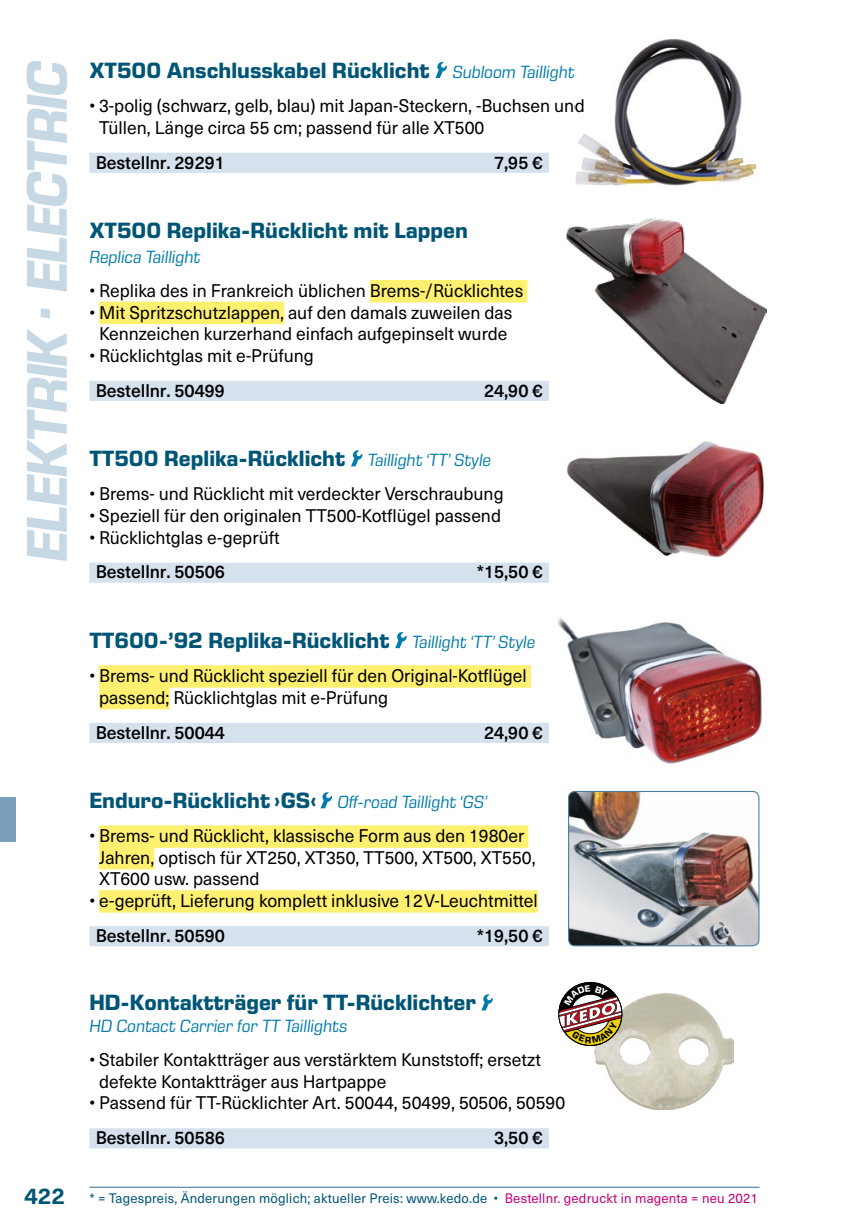
<style>
.page{position:relative;width:868px;height:1225px;background:#fff}
.page>*{position:absolute;margin:0;border:0;box-sizing:border-box;transform-origin:0 0}
.t1{font:italic 700 58.5px "Eurostile Next Pro";letter-spacing:-.04em;color:#c7d8e5}
.t2{font:700 22.5px "Eurostile Next Pro";color:#005576}
.t3{font:18px/21.6px "Neue Haas Unica Pro";color:#000}
.t4{font:500 18px "Neue Haas Unica Pro";letter-spacing:-.005em;color:#000}
.t5{font:italic 18px "Eurostile Next Pro";color:#007bad}
.t6{font:13.5px "Neue Haas Unica Pro";letter-spacing:.015em;color:#005576}
.s1{font-weight:400;font-style:italic;font-size:18px;color:#007bad}
.s2{font-weight:700;font-style:normal;font-size:22.5px;color:#005576}
.s3{font-weight:700;font-size:22.5px}
.s4{color:#c4007a}
</style>
<div class="page">
<hr style="left:89px;top:1186px;width:670px;height:1px;background:#4a7f9f">
<div style="left:0;top:797px;width:16px;height:44px;background:#7ba0bb"></div>
<img style="left:557px;top:618px;width:205px;height:146px">
<img style="left:567px;top:441px;width:197px;height:117px">
<div style="left:370px;top:280px;width:157px;height:22px;background:#fff16f"></div>
<div style="left:99px;top:302px;width:185px;height:22px;background:#fff16f"></div>
<div style="left:89px;top:381px;width:460px;height:20px;background:#d5e1ec"></div>
<svg style="left:351px;top:450px;width:11px;height:16px"></svg>
<div style="left:89px;top:562px;width:460px;height:21px;background:#d5e1ec"></div>
<div style="left:99px;top:665px;width:431px;height:22px;background:#fff16f"></div>
<div style="left:99px;top:687px;width:70px;height:22px;background:#fff16f"></div>
<svg style="left:395px;top:632px;width:11px;height:16px"></svg>
<div style="left:89px;top:723px;width:460px;height:20px;background:#d5e1ec"></div>
<div style="left:99px;top:825px;width:429px;height:23px;background:#fff16f"></div>
<div style="left:99px;top:847px;width:55px;height:22px;background:#fff16f"></div>
<div style="left:99px;top:890px;width:438px;height:22px;background:#fff16f"></div>
<svg style="left:320px;top:792px;width:12px;height:16px"></svg>
<div style="left:89px;top:926px;width:460px;height:20px;background:#d5e1ec"></div>
<img style="left:568px;top:791px;width:190px;height:154px">
<div style="left:568px;top:791px;width:191px;height:155px;border:1px solid #4a7f9f;border-radius:6px"></div>
<svg style="left:481px;top:994px;width:11px;height:16px"></svg>
<div style="left:89px;top:1128px;width:460px;height:20px;background:#d5e1ec"></div>
<img style="left:594px;top:993px;width:139px;height:116px">
<svg style="left:435px;top:62px;width:12px;height:16px"></svg>
<div style="left:89px;top:153px;width:460px;height:20px;background:#d5e1ec"></div>
<img style="left:575px;top:40px;width:180px;height:145px">
<img style="left:566px;top:219px;width:200px;height:184px">
<svg style="left:558px;top:982px;width:67px;height:67px"></svg>
<h1 class="t1" style="left:14px;top:562px;width:503px;rotate:-90deg">Elektrik · Electric</h1>
<p class="t2" style="left:89px;top:57px;width:487px">XT500 Anschlusskabel Rücklicht <span class="s1">Subloom Taillight</span></p>
<p class="t3" style="left:99px;top:95px;width:486px;text-indent:-10px">• 3-polig (schwarz, gelb, blau) mit Japan-Steckern, -Buchsen und<br>Tüllen, Länge circa 55 cm; passend für alle XT500</p>
<p class="t4" style="left:96px;top:151px;width:131px">Bestellnr. 29291</p>
<p class="t4" style="left:494px;top:151px;width:50px">7,95 €</p>
<p class="t2" style="left:89px;top:217px;width:380px">XT500 Replika-Rücklicht mit Lappen</p>
<p class="t5" style="left:89px;top:247px;width:112px">Replica Taillight</p>
<p class="t3" style="left:89px;top:280px;width:435px">• Replika des in Frankreich üblichen Brems-/Rücklichtes</p>
<p class="t3" style="left:89px;top:302px;width:424px;text-align:center">• Mit Spritzschutzlappen, auf den damals zuweilen das<br>Kennzeichen kurzerhand einfach aufgepinselt wurde</p>
<p class="t3" style="left:89px;top:345px;width:226px">• Rücklichtglas mit e-Prüfung</p>
<p class="t4" style="left:96px;top:379px;width:131px">Bestellnr. 50499</p>
<p class="t4" style="left:484px;top:379px;width:60px">24,90 €</p>
<p class="t2" style="left:89px;top:445px;width:403px">TT500 Replika-Rücklicht <span class="s1">Taillight ‘TT’ Style</span></p>
<p class="t3" style="left:89px;top:483px;width:416px">• Brems- und Rücklicht mit verdeckter Verschraubung</p>
<p class="t3" style="left:89px;top:505px;width:413px">• Speziell für den originalen TT500-Kotflügel passend</p>
<p class="t3" style="left:89px;top:526px;width:192px">• Rücklichtglas e-geprüft</p>
<p class="t4" style="left:96px;top:561px;width:131px">Bestellnr. 50506</p>
<p class="t4" style="left:476px;top:561px;width:67px">*15,50 €</p>
<p class="t2" style="left:89px;top:627px;width:447px">TT600-’92 Replika-Rücklicht <span class="s1">Taillight ‘TT’ Style</span></p>
<p class="t3" style="left:99px;top:665px;width:429px;text-indent:-10px">• Brems- und Rücklicht speziell für den Original-Kotflügel passend; Rücklichtglas mit e-Prüfung</p>
<p class="t4" style="left:96px;top:721px;width:131px">Bestellnr. 50044</p>
<p class="t4" style="left:484px;top:721px;width:60px">24,90 €</p>
<p class="t5" style="left:89px;top:792px;width:399px"><span class="s2">Enduro-Rücklicht ›GS‹</span> Off-road Taillight ‘GS’</p>
<p class="t3" style="left:99px;top:825px;width:438px;text-indent:-10px">• Brems- und Rücklicht, klassische Form aus den 1980er<br>Jahren, optisch für XT250, XT350, TT500, XT500, XT550,<br>XT600 usw. passend</p>
<p class="t3" style="left:89px;top:890px;width:450px">• e-geprüft, Lieferung komplett inklusive 12V-Leuchtmittel</p>
<p class="t4" style="left:96px;top:924px;width:131px">Bestellnr. 50590</p>
<p class="t4" style="left:476px;top:924px;width:67px">*19,50 €</p>
<p class="t2" style="left:89px;top:989px;width:388px">HD-Kontaktträger für TT-Rücklichter</p>
<p class="t5" style="left:89px;top:1015px;width:259px">HD Contact Carrier for TT Taillights</p>
<p class="t3" style="left:99px;top:1049px;width:443px;text-indent:-10px">• Stabiler Kontaktträger aus verstärktem Kunststoff; ersetzt defekte Kontaktträger aus Hartpappe</p>
<p class="t3" style="left:89px;top:1092px;width:477px">• Passend für TT-Rücklichter Art. 50044, 50499, 50506, 50590</p>
<p class="t4" style="left:96px;top:1126px;width:131px">Bestellnr. 50586</p>
<p class="t4" style="left:494px;top:1126px;width:50px">3,50 €</p>
<p class="t6" style="left:24px;top:1190px;width:735px"><span class="s3">422</span> * = Tagespreis, Änderungen möglich; aktueller Preis: www.kedo.de • <span class="s4">Bestellnr. gedruckt in magenta = neu 2021</span></p>
</div>
